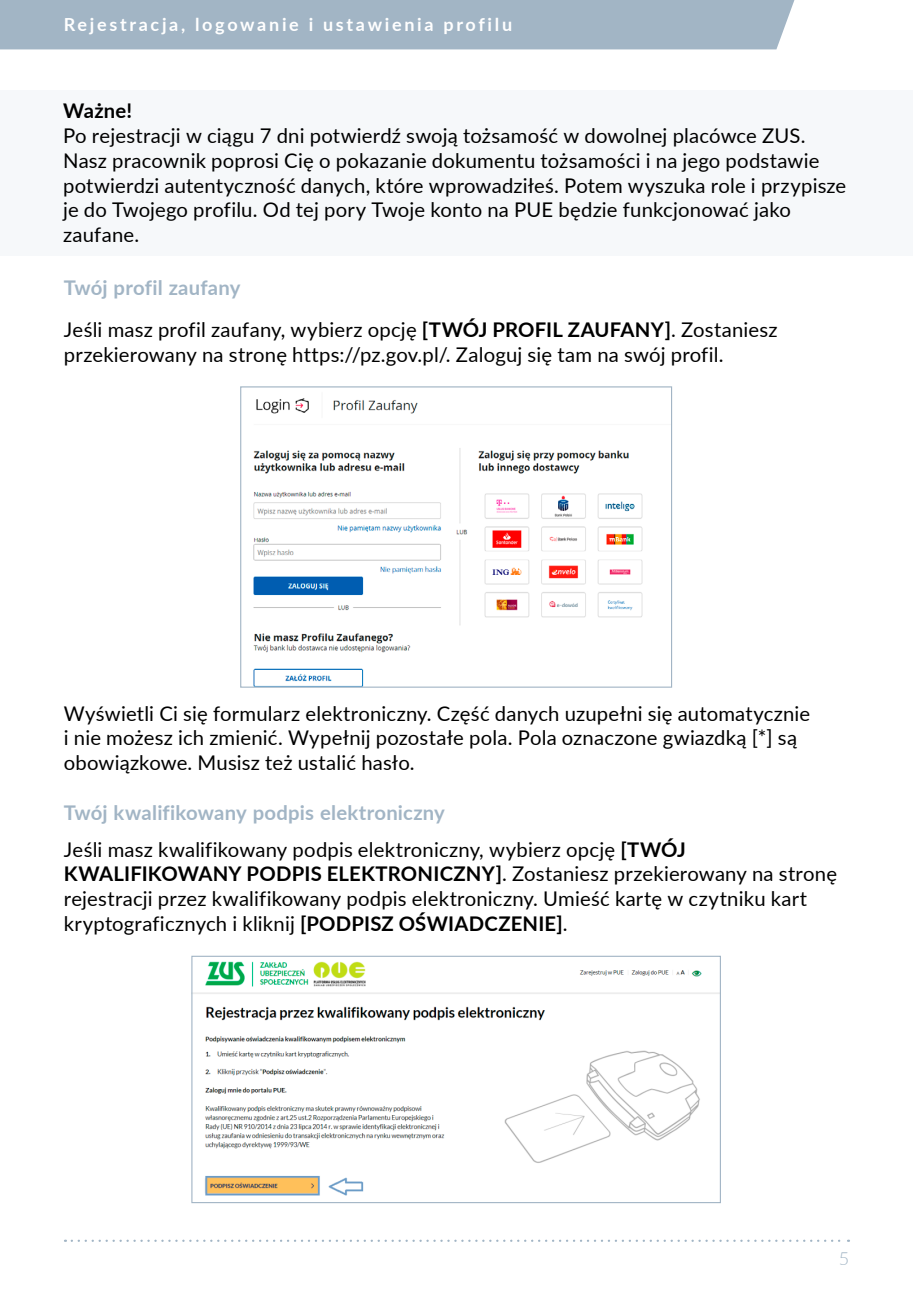
<style>
.page{position:relative;width:913px;height:1295px;background:#fff}
.page>*{position:absolute;margin:0;border:0;box-sizing:border-box;transform-origin:0 0}
.t1{font:20.25px/24.8px "Lato";letter-spacing:.01em;color:#000}
.t2{font:700 20.25px "Lato";letter-spacing:.005em;color:#000}
.t3{font:700 18px "Lato";letter-spacing:.15em;color:#fff}
.t4{font:300 18px "Lato";color:#a2b5c5}
.s1{font-weight:700;color:#a2b5c5}
.s2{font-weight:700}
.s3{font-weight:400}
</style>
<div class="page">
<div style="left:0;top:0;width:795px;height:49px;background:#a2b5c5"></div>
<svg style="left:72px;top:1239px;width:776px;height:3px"></svg>
<div style="left:0;top:90px;width:912px;height:166px;background:#f6f8fa"></div>
<svg style="left:240px;top:386px;width:432px;height:302px"></svg>
<svg style="left:191px;top:955px;width:530px;height:248px"></svg>
<p class="t3" style="left:64px;top:11px;width:449px">Rejestracja, logowanie i ustawienia profilu</p>
<p class="t2" style="left:63px;top:96px;width:71px">Ważne!</p>
<p class="t1" style="left:63px;top:122px;width:784px">Po rejestracji w ciągu 7 dni potwierdź swoją tożsamość w dowolnej placówce ZUS.<br>N asz pracownik poprosi Cię o pokazanie dokumentu tożsamości i na jego podstawie potwierdzi autentyczność danych, które wprowadziłeś. Potem wyszuka role i przypisze je do Twojego profilu. Od tej pory Twoje konto na PUE będzie funkcjonować jako zaufane.</p>
<p class="t1" style="left:64px;top:266px;width:715px;line-height:41.9px"><span class="s1">Twój profil zaufany<br></span>Jeśli masz profil zaufany, wybierz opcję <span class="s2">[TWÓJ PRO FI L ZAUFANY]</span>. Zostaniesz</p>
<p class="t1" style="left:64px;top:341px;width:661px">przekierowany na stronę https://pz.gov.pl/. Zaloguj się tam na swój profil.</p>
<p class="t1" style="left:64px;top:700px;width:747px">Wyświetli Ci się formularz elektroniczny. Część danych uzupełni się automatycznie i nie możesz ich zmienić. Wypełnij pozostałe pola. Pola oznaczone gwiazdką [*] są obowiązkowe. M usisz też ustalić hasło.</p>
<p class="t1" style="left:64px;top:793px;width:623px;line-height:37.1px"><span class="s1">Twój kwalifikowany podpis elektroniczny<br></span>Jeśli masz kwalifikowany podpis elektroniczny, wybierz opcję <span class="s2">[TWÓJ</span></p>
<p class="t2" style="left:64px;top:859px;width:17px">KWA</p>
<p class="t2" style="left:113px;top:859px;width:44px">LI FIKOWAN</p>
<p class="t2" style="left:228px;top:859px;width:134px">Y PODPIS ELEKTRONI</p>
<p class="t1" style="left:64px;top:861px;width:774px;text-indent:375px"><span class="s2">CZNY]</span>. Zostaniesz przekierowany na stronę rejestracji przez kwalifikowany podpis elektroniczny. Umieść kartę w czytniku kart kryptograficznych i kliknij <span class="s2">[PODPISZ OŚWIA</span></p>
<p class="t2" style="left:468px;top:908px;width:54px">DCZENIE</p>
<p class="t2" style="left:556px;top:908px;width:13px">]<span class="s3">.</span></p>
<p class="t4" style="left:838px;top:1246px;width:12px">5</p>
</div>
